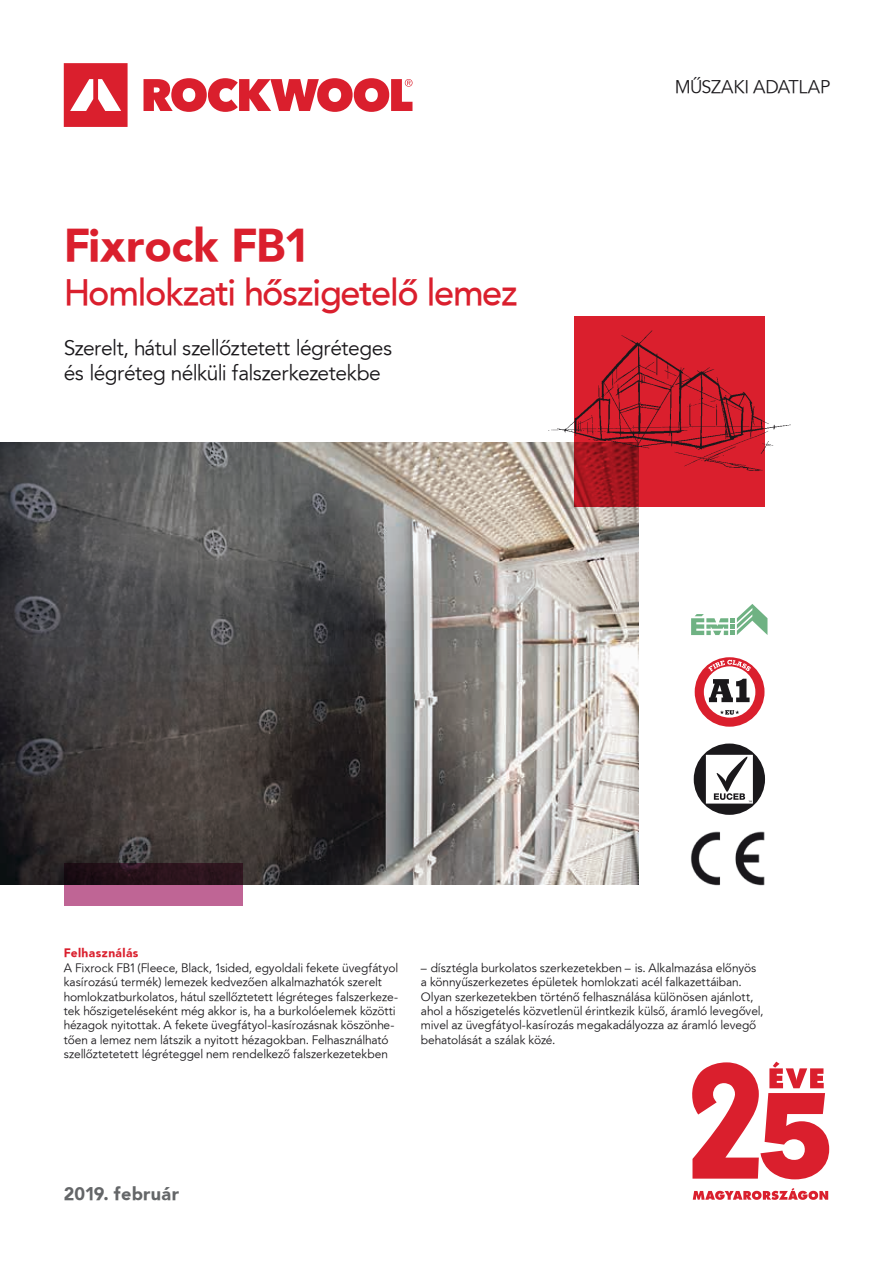
<style>
.page{position:relative;width:893px;height:1263px;background:#fff}
.page>*{position:absolute;margin:0;border:0;box-sizing:border-box;transform-origin:0 0}
.t1{font:45px "Avenir Blk PFL";color:#da1f2d}
.t2{font:36px "Avenir Md PFL";color:#da1f2d}
.t3{font:21px/25.2px "Avenir Bk PFL";letter-spacing:.025em;color:#1a181b}
.t4{font:18px "Avenir Bk PFL";letter-spacing:.065em;color:#1a181b}
.t5{font:18px "Avenir Blk PFL";letter-spacing:.02em;color:#646668}
.t6{font:12px/14.4px "Avenir Bk PFL";letter-spacing:.04em;color:#1a181b}
.t7{font:12px "Avenir Blk PFL";letter-spacing:.045em;color:#da1f2d}
</style>
<div class="page">
<img style="left:0;top:442px;width:639px;height:442px">
<svg style="left:64px;top:63px;width:64px;height:64px"></svg>
<svg style="left:144px;top:78px;width:268px;height:34px"></svg>
<svg style="left:574px;top:492px;width:190px;height:14px;background:#c81b28"></svg>
<img style="left:690px;top:831px;width:75px;height:55px">
<svg style="left:695px;top:657px;width:69px;height:70px"></svg>
<svg style="left:694px;top:743px;width:71px;height:72px"></svg>
<img style="left:530px;top:316px;width:261px;height:176px">
<svg style="left:64px;top:863px;width:178px;height:42px;background:#6f3954"></svg>
<svg style="left:691px;top:604px;width:76px;height:31px"></svg>
<svg style="left:692px;top:1062px;width:137px;height:117px"></svg>
<svg style="left:693px;top:1188px;width:135px;height:12px"></svg>
<h1 class="t1" style="left:64px;top:216px;width:243px">Fixrock FB1</h1>
<h2 class="t2" style="left:64px;top:269px;width:454px">Homlokzati hőszigetelő lemez</h2>
<h3 class="t3" style="left:64px;top:336px;width:329px">Szerelt, hátul szellőztetett légréteges és légréteg nélküli falszerkezetekbe</h3>
<h3 class="t4" style="left:675px;top:75px;width:156px">Műszaki adatlap</h3>
<p class="t7" style="left:64px;top:945px;width:76px">Felhasználás</p>
<p class="t6" style="left:64px;top:961px;width:336px">A Fixrock FB1 (Fleece, Black, 1sided, egyoldali fekete üvegfátyol kasírozású termék) lemezek kedvezően alkalmazhatók szerelt homlokzatburkolatos, hátul szellőztetett légréteges falszerkeze&shy;tek hőszigeteléseként még akkor is, ha a burkolóelemek közötti hézagok nyitottak. A fekete üvegfátyol-kasírozásnak köszönhe&shy;tően a lemez nem látszik a nyitott hézagokban. Felhasználható szellőztetetett légréteggel nem rendelkező falszerkezetekben</p>
<p class="t6" style="left:421px;top:961px;width:343px">– dísztégla burkolatos szerkezetekben – is. Alkalmazása előnyös a könnyűszerkezetes épületek homlokzati acél falkazettáiban.<br>Olyan szerkezetekben történő felhasználása különösen ajánlott, ahol a hőszigetelés közvetlenül érintkezik külső, áramló levegővel, mivel az üvegfátyol-kasírozás megakadályozza az áramló levegő behatolását a szálak közé.</p>
<h3 class="t5" style="left:64px;top:1181px;width:117px">2019. február</h3>
</div>
